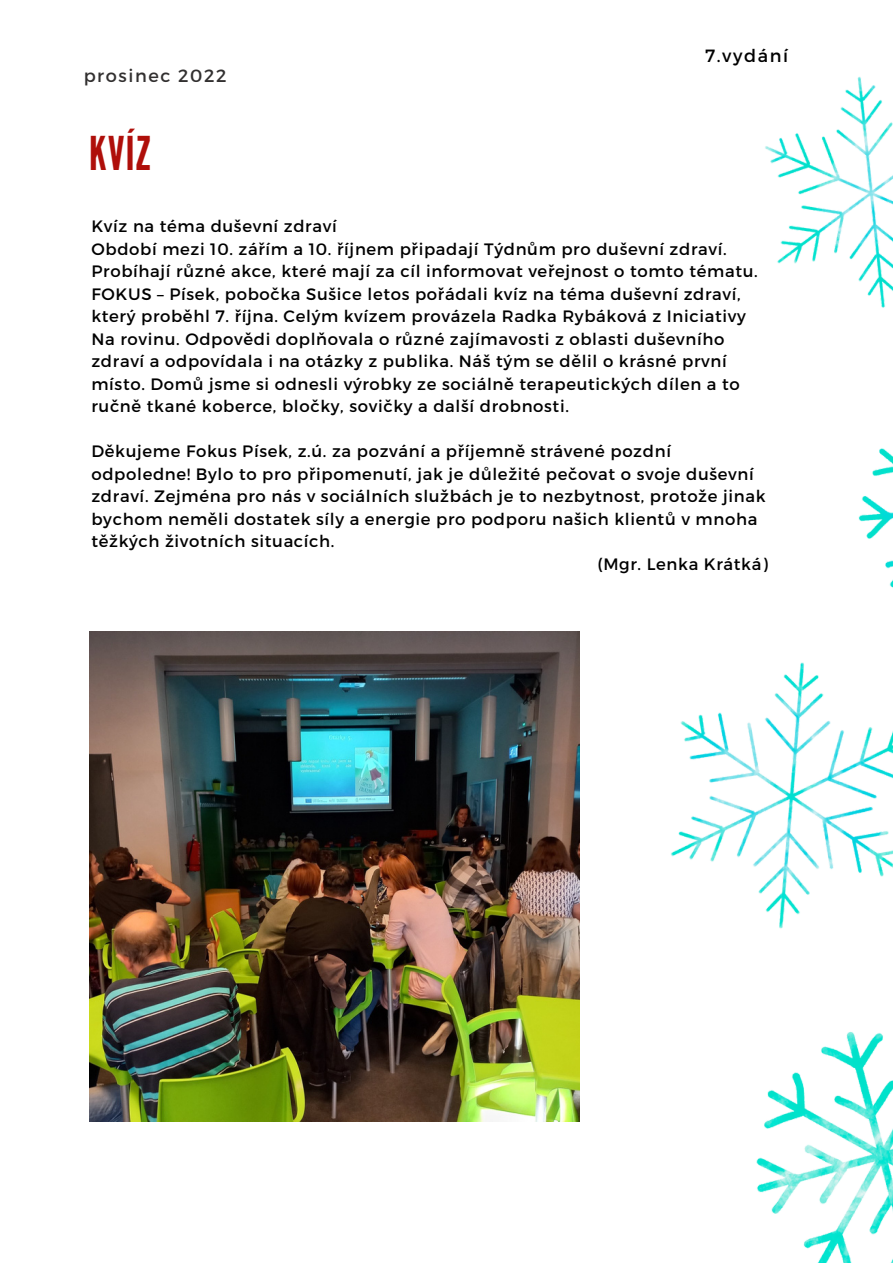
<style>
.page{position:relative;width:893px;height:1264px;background:#fff}
.page>*{position:absolute;margin:0;border:0;box-sizing:border-box;transform-origin:0 0}
.t1{font:46.5px "League Gothic";color:#af0f0a}
.t2{font:17.7px "Montserrat";letter-spacing:.09em;color:#323030}
.t3{font:17.7px "Montserrat";letter-spacing:.09em;color:#000}
.t4{font:16.5px/22.5px "Montserrat";letter-spacing:.04em;color:#000}
</style>
<div class="page">
<img style="left:89px;top:631px;width:490px;height:490px">
<img style="left:671px;top:77px;width:221px;height:1185px">
<p class="t2" style="left:84px;top:64px;width:144px">prosinec 2022</p>
<h1 class="t1" style="left:89px;top:127px;width:63px">KVÍZ</h1>
<p class="t3" style="left:705px;top:44px;width:85px">7.vydání</p>
<p class="t4" style="left:91px;top:214px;width:667px">Kvíz na téma duševní zdraví<br>Období mezi 10. zářím a 10. říjnem připadají Týdnům pro duševní zdraví.<br>Probíhají různé akce, které mají za cíl informovat veřejnost o tomto tématu.<br>FOKUS – Písek, pobočka Sušice letos pořádali kvíz na téma duševní zdraví, který proběhl 7. října. Celým kvízem provázela Radka Rybáková z Iniciativy Na rovinu. Odpovědi doplňovala o různé zajímavosti z oblasti duševního zdraví a odpovídala i na otázky z publika. Náš tým se dělil o krásné první místo. Domů jsme si odnesli výrobky ze sociálně terapeutických dílen a to ručně tkané koberce, bločky, sovičky a další drobnosti.</p>
<p class="t4" style="left:91px;top:439px;width:581px">Děkujeme Fokus Písek, z.ú. za pozvání a příjemně strávené pozdní</p>
<p class="t4" style="left:91px;top:461px;width:663px">odpoledne! Bylo to pro připomenutí, jak je důležité pečovat o svoje duševní</p>
<p class="t4" style="left:91px;top:484px;width:675px">zdraví. Zejména pro nás v sociálních službách je to nezbytnost, protože jinak</p>
<p class="t4" style="left:91px;top:506px;width:667px">bychom neměli dostatek síly a energie pro podporu našich klientů v mnoha</p>
<p class="t4" style="left:91px;top:529px;width:244px">těžkých životních situacích.</p>
<p class="t4" style="left:597px;top:551px;width:172px">(Mgr. Lenka Krátká)</p>
</div>
